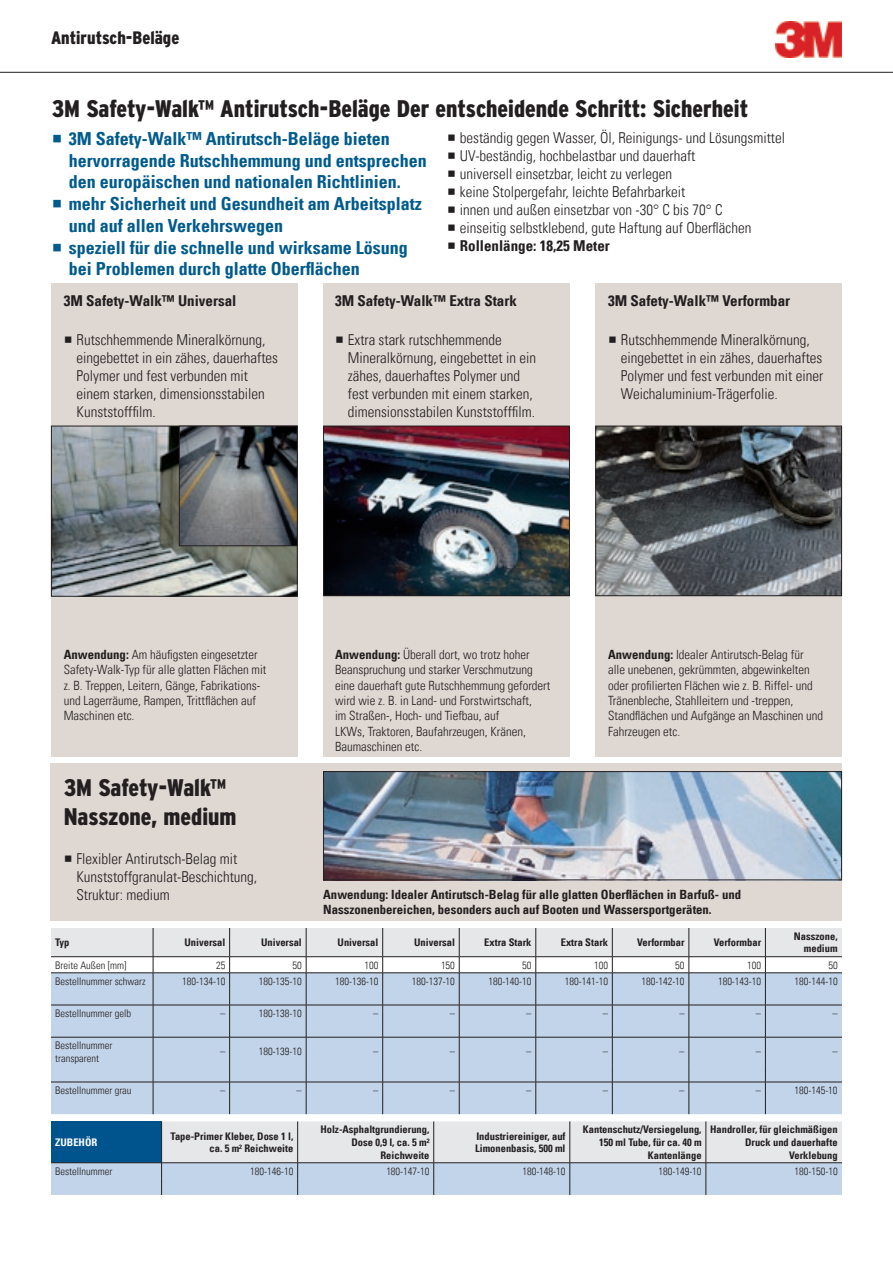
<style>
.page{position:relative;width:893px;height:1263px;background:#fff}
.page>*{position:absolute;margin:0;border:0;box-sizing:border-box;transform-origin:0 0}
.t1{font:900 24px/28.8px "Interstate CE Condensed";color:#231f20}
.t2{font:18px/21.8px "Univers Com 67 Bold Cond";color:#015b8d}
.t3{font:900 18px "Interstate CE Condensed";color:#231f20}
.t4{font:15px/18px "Univers Com 47 Light Cond";color:#231f20}
.t5{font:15px "Univers Com 67 Bold Cond";color:#231f20}
.t6{font:12.75px/15.3px "Univers Com 47 Light Cond";color:#231f20}
.t7{font:12.75px/15.3px "Univers Com 67 Bold Cond";color:#231f20}
.t8{font:10.5px/12.6px "Univers Com 67 Bold Cond";color:#231f20;text-align:right}
.t9{font:10.5px/12.6px "Univers Com 47 Light Cond";color:#231f20}
.t10{font:10.5px "Univers Com 67 Bold Cond";color:#fff}
.s1{font-family:"Univers Com 67 Bold Cond"}
</style>
<div class="page">
<div style="left:51px;top:763px;width:791px;height:158px;background:#ded7d2"></div>
<div style="left:595px;top:283px;width:247px;height:474px;background:#ded7d2"></div>
<div style="left:323px;top:283px;width:247px;height:474px;background:#ded7d2"></div>
<div style="left:51px;top:283px;width:247px;height:474px;background:#ded7d2"></div>
<img style="left:597px;top:428px;width:243px;height:166px">
<div style="left:595px;top:426px;width:247px;height:170px;border:1px solid #231f20"></div>
<hr style="left:0;top:72px;width:893px;height:1px;background:#231f20">
<svg style="left:51px;top:1121px;width:791px;height:74px;background:#c0cfde"></svg>
<img style="left:53px;top:428px;width:243px;height:167px">
<div style="left:51px;top:426px;width:247px;height:171px;border:1px solid #231f20"></div>
<svg style="left:179px;top:425px;width:119px;height:121px;background:#646769"></svg>
<img style="left:325px;top:428px;width:243px;height:166px">
<div style="left:323px;top:426px;width:247px;height:170px;border:1px solid #231f20"></div>
<svg style="left:51px;top:928px;width:791px;height:186px;background:#c6d3e3"></svg>
<img style="left:325px;top:773px;width:515px;height:105px">
<div style="left:323px;top:771px;width:519px;height:109px;border:1px solid #231f20"></div>
<img style="left:775px;top:21px;width:67px;height:36px">
<p class="t3" style="left:51px;top:25px;width:130px">Antirutsch-Beläge</p>
<h1 class="t1" style="left:52px;top:93px;width:698px">3M Safety-Walk™ Antirutsch-Beläge Der entscheidende Schritt: Sicherheit</h1>
<p class="t2" style="left:69px;top:127px;width:359px">3M Safety-Walk™ Antirutsch-Beläge bieten hervorragende Rutschhemmung und entsprechen den europäischen und nationalen Richtlinien. mehr Sicherheit und Gesundheit am Arbeitsplatz und auf allen Verkehrswegen<br>speziell für die schnelle und wirksame Lösung bei Problemen durch glatte Oberflächen</p>
<p class="t4" style="left:460px;top:128px;width:327px">beständig gegen Wasser, Öl, Reinigungs- und Lösungsmittel UV-beständig, hochbelastbar und dauerhaft<br>universell einsetzbar, leicht zu verlegen<br>keine Stolpergefahr, leichte Befahrbarkeit<br>innen und außen einsetzbar von -30° C bis 70° C<br>einseitig selbstklebend, gute Haftung auf Oberflächen</p>
<p class="t5" style="left:460px;top:236px;width:151px">Rollenlänge: 18,25 Meter</p>
<p class="t5" style="left:64px;top:291px;width:174px">3M Safety-Walk™ Universal</p>
<p class="t4" style="left:77px;top:330px;width:203px">Rutschhemmende Mineralkörnung, eingebettet in ein zähes, dauerhaftes<br>Polymer und fest verbunden mit einem starken, dimensionsstabilen<br>Kunststofffilm.</p>
<p class="t5" style="left:335px;top:291px;width:183px">3M Safety-Walk™ Extra Stark</p>
<p class="t4" style="left:348px;top:330px;width:190px">Extra stark rutschhemmende Mineralkörnung, eingebettet in ein zähes, dauerhaftes Polymer und fest verbunden mit einem starken, dimensionsstabilen Kunststofffilm.</p>
<p class="t5" style="left:608px;top:291px;width:184px">3M Safety-Walk™ Verformbar</p>
<p class="t4" style="left:621px;top:330px;width:204px">Rutschhemmende Mineralkörnung, eingebettet in ein zähes, dauerhaftes Polymer und fest verbunden mit einer Weichaluminium-Trägerfolie.</p>
<p class="t6" style="left:64px;top:647px;width:204px"><span class="s1">Anwendung:</span> Am häufigsten eingesetzter Safety-Walk-Typ für alle glatten Flächen mit z. B. Treppen, Leitern, Gänge, Fabrikations&shy;und Lagerräume, Rampen, Trittflächen auf Maschinen etc.</p>
<h1 class="t1" style="left:64px;top:773px;width:174px">3M Safety-Walk™<br>Nasszone, medium</h1>
<p class="t4" style="left:76px;top:850px;width:182px">Flexibler Antirutsch-Belag mit<br>Kunststoffgranulat-Beschichtung,<br>Struktur: medium</p>
<p class="t6" style="left:335px;top:647px;width:217px"><span class="s1">Anwendung:</span> Überall dort, wo trotz hoher Beanspruchung und starker Verschmutzung eine dauerhaft gute Rutschhemmung gefordert wird wie z. B. in Land- und Forstwirtschaft,<br>im Straßen-, Hoch- und Tiefbau, auf<br>LKWs, Traktoren, Baufahrzeugen, Kränen, Baumaschinen etc.</p>
<p class="t6" style="left:608px;top:647px;width:217px"><span class="s1">Anwendung:</span> Idealer Antirutsch-Belag für alle unebenen, gekrümmten, abgewinkelten oder profilierten Flächen wie z. B. Riffel- und Tränenbleche, Stahlleitern und -treppen, Standflächen und Aufgänge an Maschinen und Fahrzeugen etc.</p>
<p class="t7" style="left:323px;top:887px;width:419px">Anwendung: Idealer Antirutsch-Belag für alle glatten Oberflächen in Barfuß- und<br>Nasszonenbereichen, besonders auch auf Booten und Wassersportgeräten.</p>
<p class="t8" style="left:55px;top:936px;width:16px">Typ</p>
<p class="t8" style="left:185px;top:936px;width:42px">Universal</p>
<p class="t8" style="left:261px;top:936px;width:42px">Universal</p>
<p class="t8" style="left:338px;top:936px;width:42px">Universal</p>
<p class="t8" style="left:414px;top:936px;width:42px">Universal</p>
<p class="t8" style="left:484px;top:936px;width:49px">Extra Stark</p>
<p class="t8" style="left:561px;top:936px;width:49px">Extra Stark</p>
<p class="t8" style="left:637px;top:936px;width:49px">Verformbar</p>
<p class="t8" style="left:714px;top:936px;width:49px">Verformbar</p>
<p class="t8" style="left:794px;top:930px;width:45px">Nasszone, medium</p>
<p class="t9" style="left:55px;top:958px;width:73px">Breite Außen [mm]</p>
<p class="t9" style="left:216px;top:958px;width:11px">25</p>
<p class="t9" style="left:293px;top:958px;width:11px">50</p>
<p class="t9" style="left:364px;top:958px;width:15px">100</p>
<p class="t9" style="left:441px;top:958px;width:15px">150</p>
<p class="t9" style="left:522px;top:958px;width:11px">50</p>
<p class="t9" style="left:594px;top:958px;width:15px">100</p>
<p class="t9" style="left:675px;top:958px;width:11px">50</p>
<p class="t9" style="left:747px;top:958px;width:15px">100</p>
<p class="t9" style="left:828px;top:958px;width:11px">50</p>
<p class="t9" style="left:55px;top:975px;width:92px">Bestellnummer schwarz</p>
<p class="t9" style="left:182px;top:975px;width:45px">180-134-10</p>
<p class="t9" style="left:259px;top:975px;width:45px">180-135-10</p>
<p class="t9" style="left:335px;top:975px;width:45px">180-136-10</p>
<p class="t9" style="left:412px;top:975px;width:45px">180-137-10</p>
<p class="t9" style="left:488px;top:975px;width:45px">180-140-10</p>
<p class="t9" style="left:565px;top:975px;width:45px">180-141-10</p>
<p class="t9" style="left:641px;top:975px;width:45px">180-142-10</p>
<p class="t9" style="left:718px;top:975px;width:45px">180-143-10</p>
<p class="t9" style="left:794px;top:975px;width:45px">180-144-10</p>
<p class="t9" style="left:55px;top:1007px;width:77px">Bestellnummer gelb</p>
<p class="t9" style="left:220px;top:1007px;width:7px">–</p>
<p class="t9" style="left:259px;top:1007px;width:45px">180-138-10</p>
<p class="t9" style="left:373px;top:1007px;width:7px">–</p>
<p class="t9" style="left:450px;top:1007px;width:7px">–</p>
<p class="t9" style="left:526px;top:1007px;width:7px">–</p>
<p class="t9" style="left:603px;top:1007px;width:7px">–</p>
<p class="t9" style="left:679px;top:1007px;width:7px">–</p>
<p class="t9" style="left:756px;top:1007px;width:7px">–</p>
<p class="t9" style="left:832px;top:1007px;width:7px">–</p>
<p class="t9" style="left:55px;top:1039px;width:59px">Bestellnummer transparent</p>
<p class="t9" style="left:220px;top:1045px;width:7px">–</p>
<p class="t9" style="left:259px;top:1045px;width:45px">180-139-10</p>
<p class="t9" style="left:373px;top:1045px;width:7px">–</p>
<p class="t9" style="left:450px;top:1045px;width:7px">–</p>
<p class="t9" style="left:526px;top:1045px;width:7px">–</p>
<p class="t9" style="left:603px;top:1045px;width:7px">–</p>
<p class="t9" style="left:679px;top:1045px;width:7px">–</p>
<p class="t9" style="left:756px;top:1045px;width:7px">–</p>
<p class="t9" style="left:832px;top:1045px;width:7px">–</p>
<p class="t9" style="left:55px;top:1084px;width:78px">Bestellnummer grau</p>
<p class="t9" style="left:220px;top:1084px;width:7px">–</p>
<p class="t9" style="left:297px;top:1084px;width:7px">–</p>
<p class="t9" style="left:373px;top:1084px;width:7px">–</p>
<p class="t9" style="left:450px;top:1084px;width:7px">–</p>
<p class="t9" style="left:526px;top:1084px;width:7px">–</p>
<p class="t9" style="left:603px;top:1084px;width:7px">–</p>
<p class="t9" style="left:679px;top:1084px;width:7px">–</p>
<p class="t9" style="left:756px;top:1084px;width:7px">–</p>
<p class="t9" style="left:794px;top:1084px;width:45px">180-145-10</p>
<p class="t10" style="left:55px;top:1136px;width:43px">ZUBEHÖR</p>
<p class="t8" style="left:171px;top:1129px;width:124px">Tape-Primer Kleber, Dose 1 l, ca. 5 m² Reichweite</p>
<p class="t8" style="left:320px;top:1123px;width:111px">Holz-Asphaltgrundierung,<br>Dose 0,9 l, ca. 5 m²<br>Reichweite</p>
<p class="t8" style="left:475px;top:1129px;width:92px;text-align:left">Industriereiniger, auf<br>Limonenbasis, 500 ml</p>
<p class="t8" style="left:583px;top:1123px;width:120px">Kantenschutz/Versiegelung,<br>150 ml Tube, für ca. 40 m<br>Kantenlänge</p>
<p class="t8" style="left:710px;top:1123px;width:129px">Handroller, für gleichmäßigen<br>Druck und dauerhafte<br>Verklebung</p>
<p class="t9" style="left:55px;top:1164px;width:59px">Bestellnummer</p>
<p class="t9" style="left:250px;top:1164px;width:45px">180-146-10</p>
<p class="t9" style="left:386px;top:1164px;width:45px">180-147-10</p>
<p class="t9" style="left:522px;top:1164px;width:45px">180-148-10</p>
<p class="t9" style="left:658px;top:1164px;width:45px">180-149-10</p>
<p class="t9" style="left:794px;top:1164px;width:45px">180-150-10</p>
</div>
